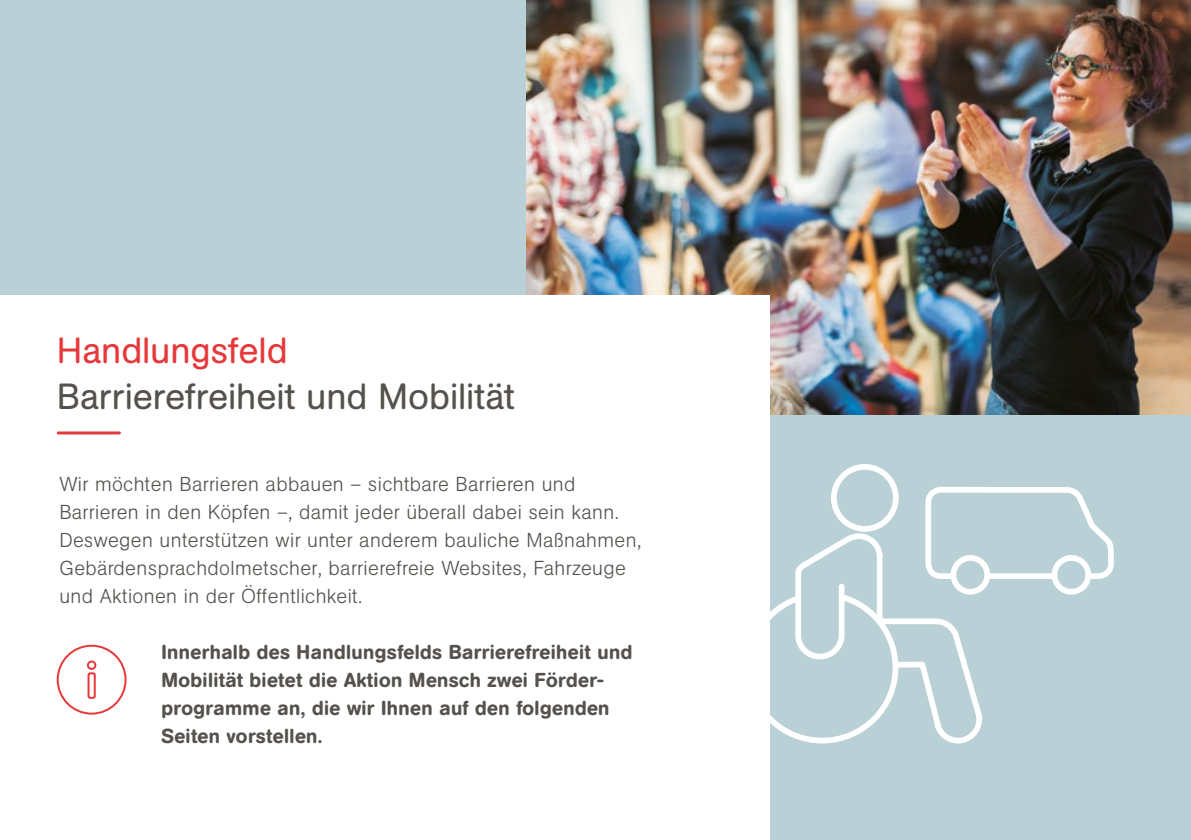
<style>
.page{position:relative;width:1191px;height:840px;background:#fff}
.page>*{position:absolute;margin:0;border:0;box-sizing:border-box;transform-origin:0 0}
.t1{font:36px "AG Book Rounded Pro";letter-spacing:-.005em;color:#55524e}
.t2{font:36px "AG Book Rounded Pro";letter-spacing:-.005em;color:#e5393b}
.t3{font:300 20px/28px "AG Book Rounded Pro";letter-spacing:.02em;color:#55524e}
.t4{font:500 20px/28px "AG Book Rounded Pro";letter-spacing:.02em;color:#55524e}
</style>
<div class="page">
<div style="left:0;top:0;width:1191px;height:839px;background:#b9d1d6"></div>
<img style="left:526px;top:0;width:665px;height:414px">
<div style="left:0;top:295px;width:769px;height:544px;background:#fff"></div>
<hr style="left:58px;top:431px;width:61px;height:3px;background:#e5393b">
<svg style="left:56px;top:644px;width:71px;height:71px"></svg>
<svg style="left:834px;top:464px;width:61px;height:19px"></svg>
<svg style="left:769px;top:483px;width:345px;height:263px"></svg>
<h1 class="t2" style="left:57px;top:327px;width:232px">Handlungsfeld</h1>
<h1 class="t1" style="left:57px;top:372px;width:460px">Barrierefreiheit und Mobilität</h1>
<p class="t3" style="left:59px;top:469px;width:583px">Wir möchten Barrieren abbauen – sichtbare Barrieren und Barrieren in den Köpfen –, damit jeder überall dabei sein kann.<br>Deswegen unterstützen wir unter anderem bauliche Maßnahmen, Gebärdensprachdolmetscher, barrierefreie Websites, Fahrzeuge und Aktionen in der Öffentlichkeit.</p>
<p class="t4" style="left:161px;top:637px;width:472px">Innerhalb des Handlungsfelds Barrierefreiheit und Mobilität bietet die Aktion Mensch zwei Förder&shy;programme an, die wir Ihnen auf den folgenden Seiten vorstellen.</p>
</div>
